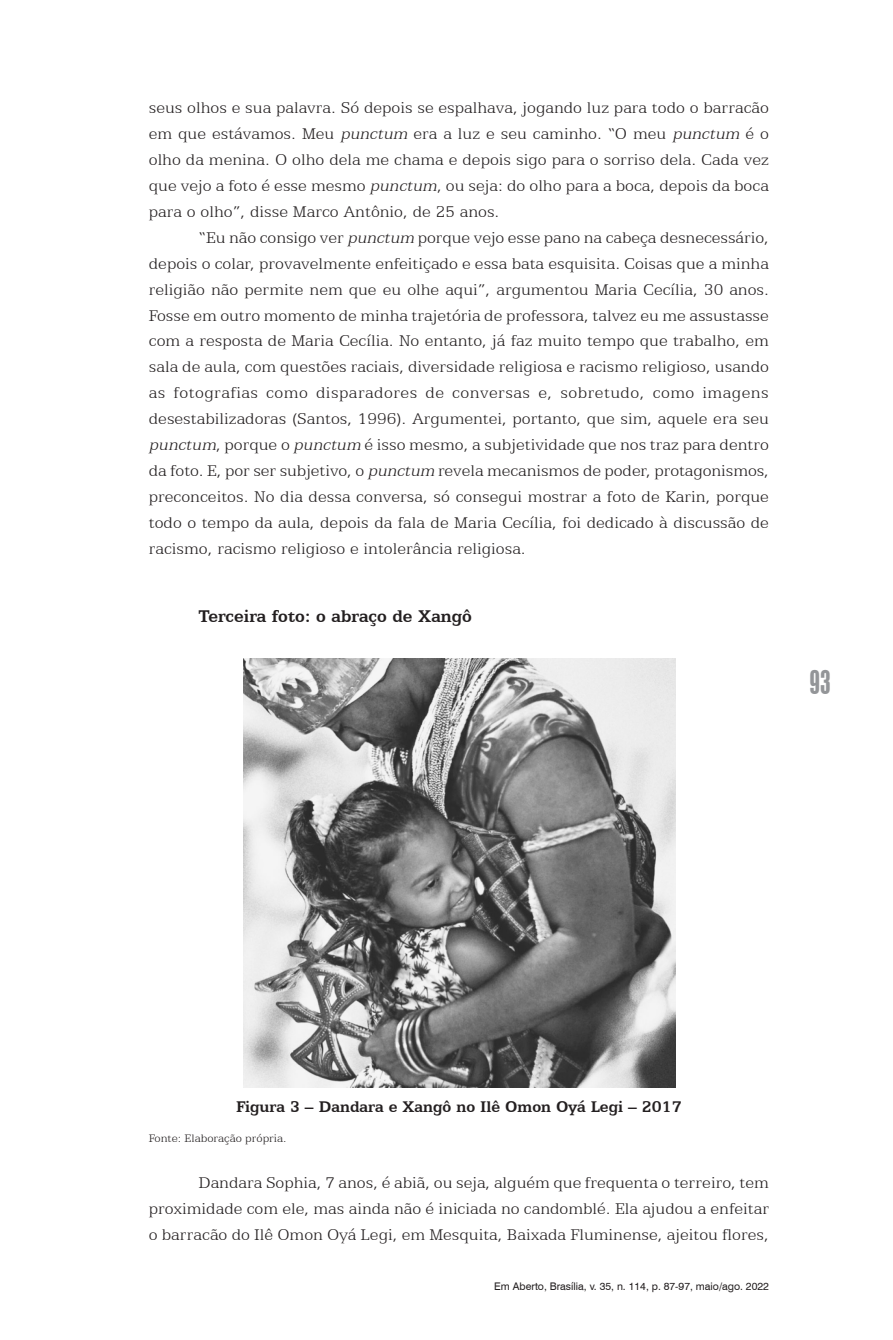
<style>
.page{position:relative;width:893px;height:1340px;background:#fff}
.page>*{position:absolute;margin:0;border:0;box-sizing:border-box;transform-origin:0 0}
.t1{font:31.5px "Swiss 924 BT Regular B";color:#939598}
.t2{font:700 19.25px "Egyptian 505 BT";color:#231f20}
.t3{font:300 17.5px/25.9px "Egyptian 505 BT";color:#231f20;text-align:justify}
.t4{font:700 17.5px "Egyptian 505 BT";color:#231f20}
.t5{font:300 12.25px "Egyptian 505 BT";color:#231f20}
.t6{font:10.5px "Swiss 721 BT";color:#231f20}
.s1{font-style:italic}
</style>
<div class="page">
<img style="left:243px;top:658px;width:432px;height:429px">
<p class="t3" style="left:149px;top:95px;width:622px">seus olhos e sua palavra. Só depois se espalhava, jogando luz para todo o barracão em que estávamos. Meu <span class="s1">punctum</span> era a luz e seu caminho. “O meu <span class="s1">punctum</span> é o olho da menina. O olho dela me chama e depois sigo para o sorriso dela. Cada vez que vejo a foto é esse mesmo <span class="s1">punctum</span>, ou seja: do olho para a boca, depois da boca para o olho”, disse Marco Antônio, de 25 anos.</p>
<p class="t3" style="left:149px;top:224px;width:622px;text-indent:50px">“Eu não consigo ver <span class="s1">punctum</span> porque vejo esse pano na cabeça desnecessário, depois o colar, provavelmente enfeitiçado e essa bata esquisita. Coisas que a minha religião não permite nem que eu olhe aqui”, argumentou Maria Cecília, 30 anos.<br>Fosse em outro momento de minha trajetória de professora, talvez eu me assustasse com a resposta de Maria Cecília. No entanto, já faz muito tempo que trabalho, em sala de aula, com questões raciais, diversidade religiosa e racismo religioso, usando as fotografias como disparadores de conversas e, sobretudo, como imagens desestabilizadoras (Santos, 1996). Argumentei, portanto, que sim, aquele era seu <span class="s1">punctum</span>, porque o <span class="s1">punctum</span> é isso mesmo, a subjetividade que nos traz para dentro da foto. E, por ser subjetivo, o <span class="s1">punctum</span> revela mecanismos de poder, protagonismos, preconceitos. No dia dessa conversa, só consegui mostrar a foto de Karin, porque todo o tempo da aula, depois da fala de Maria Cecília, foi dedicado à discussão de racismo, racismo religioso e intolerância religiosa.</p>
<p class="t2" style="left:198px;top:604px;width:275px">Terceira foto: o abraço de Xangô</p>
<h1 class="t1" style="left:810px;top:663px;width:23px">93</h1>
<p class="t4" style="left:236px;top:1096px;width:447px">Figura 3 – Dandara e Xangô no Ilê Omon Oyá Legi – 2017</p>
<p class="t5" style="left:149px;top:1130px;width:139px">Fonte: Elaboração própria.</p>
<p class="t3" style="left:149px;top:1169px;width:622px;text-indent:50px">Dandara Sophia, 7 anos, é abiã, ou seja, alguém que frequenta o terreiro, tem proximidade com ele, mas ainda não é iniciada no candomblé. Ela ajudou a enfeitar o barracão do Ilê Omon Oyá Legi, em Mesquita, Baixada Fluminense, ajeitou flores,</p>
<p class="t6" style="left:494px;top:1279px;width:276px">Em Aberto, Brasília, v. 35, n. 114, p. 87-97, maio/ago. 2022</p>
</div>
